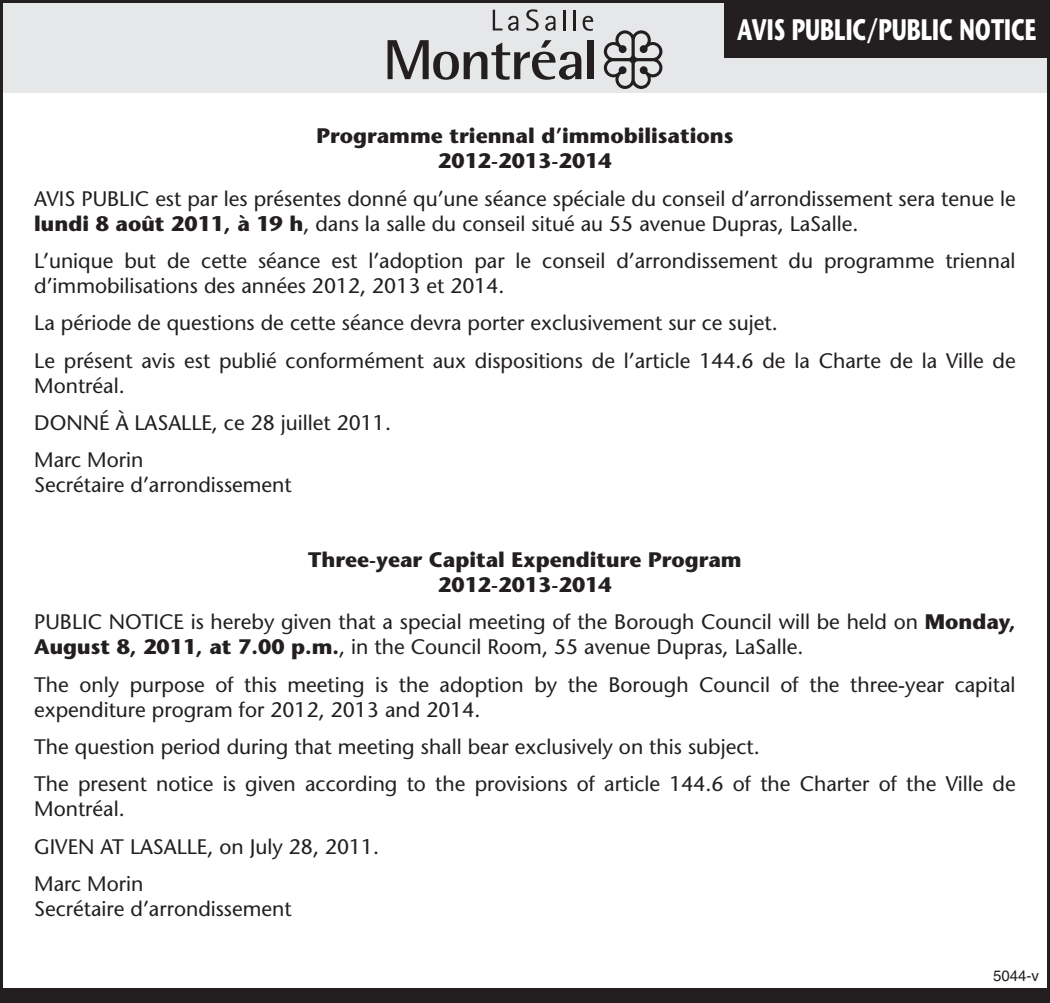
<style>
.page{position:relative;width:1050px;height:1003px;background:#fff}
.page>*{position:absolute;margin:0;border:0;box-sizing:border-box;transform-origin:0 0}
.t1{font:700 29.7px "Stone Sans";color:#fff;scale:.7 1}
.t2{font:21px/37.2px "Stone Sans";color:#231f20}
.t3{font:700 21px/25.2px "Stone Sans";color:#231f20;text-align:center}
.t4{font:15px "Helvetica";color:#231f20}
.s1{font-weight:700}
</style>
<div class="page">
<div style="left:0;top:0;width:1050px;height:93px;background:#e6e7e9"></div>
<svg style="left:493px;top:10px;width:25px;height:21px"></svg>
<svg style="left:526px;top:9px;width:13px;height:22px"></svg>
<svg style="left:545px;top:16px;width:11px;height:15px"></svg>
<hr style="left:563px;top:10px;width:2px;height:20px;background:#231f20">
<hr style="left:574px;top:10px;width:2px;height:20px;background:#231f20">
<svg style="left:583px;top:16px;width:10px;height:15px"></svg>
<svg style="left:388px;top:40px;width:193px;height:40px"></svg>
<div style="left:588px;top:40px;width:6px;height:39px;background:#231f20"></div>
<svg style="left:604px;top:30px;width:58px;height:59px"></svg>
<div style="left:724px;top:0;width:326px;height:57px;background:#231f20"></div>
<div style="left:0;top:988px;width:1050px;height:15px;background:#231f20"></div>
<h1 class="t1" style="left:737px;top:11px;width:220px">Avis public/PUBLIC</h1>
<h1 class="t1" style="left:959px;top:11px;width:111px">NOTICE</h1>
<p class="t3" style="left:317px;top:123px;width:418px">Programme triennal d’immobilisations<br>2012-2013-2014</p>
<p class="t2" style="left:34px;top:186px;width:983px;line-height:25.2px">AVIS PUBLIC est par les présentes donné qu’une séance spéciale du conseil d’arrondissement sera tenue le <span class="s1">lundi 8 août 2011, à 19 h</span>, dans la salle du conseil situé au 55 avenue Dupras, LaSalle.</p>
<p class="t2" style="left:34px;top:248px;width:983px;line-height:25.2px">L’unique but de cette séance est l’adoption par le conseil d’arrondissement du programme triennal d’immobilisations des années 2012, 2013 et 2014.</p>
<p class="t2" style="left:34px;top:304px;width:983px">La période de questions de cette séance devra porter exclusivement sur ce sujet.<br>Le présent avis est publié conformément aux dispositions de l’article 144.6 de la Charte de la Ville de</p>
<p class="t2" style="left:34px;top:367px;width:358px">Montréal.<br>DONNÉ À LASALLE, ce 28 juillet 2011.<br>Marc Morin</p>
<p class="t2" style="left:34px;top:466px;width:259px">Secrétaire d’arrondissement</p>
<p class="t3" style="left:308px;top:547px;width:435px">Three-year Capital Expenditure Program<br>2012-2013-2014</p>
<p class="t2" style="left:34px;top:609px;width:983px;line-height:25.2px">PUBLIC NOTICE is hereby given that a special meeting of the Borough Council will be held on <span class="s1">Monday,<br>August 8, 2011, at 7.00 p.m.</span>, in the Council Room, 55 avenue Dupras, LaSalle.</p>
<p class="t2" style="left:34px;top:671px;width:983px;line-height:25.2px">The only purpose of this meeting is the adoption by the Borough Council of the three-year capital expenditure program for 2012, 2013 and 2014.</p>
<p class="t2" style="left:34px;top:728px;width:983px">The question period during that meeting shall bear exclusively on this subject.<br>The present notice is given according to the provisions of article 144.6 of the Charter of the Ville de</p>
<p class="t2" style="left:34px;top:790px;width:347px">Montréal.<br>GIVEN AT LASALLE, on July 28, 2011.<br>Marc Morin</p>
<p class="t2" style="left:34px;top:890px;width:259px">Secrétaire d’arrondissement</p>
<p class="t4" style="left:993px;top:967px;width:47px">5044-v</p>
</div>
